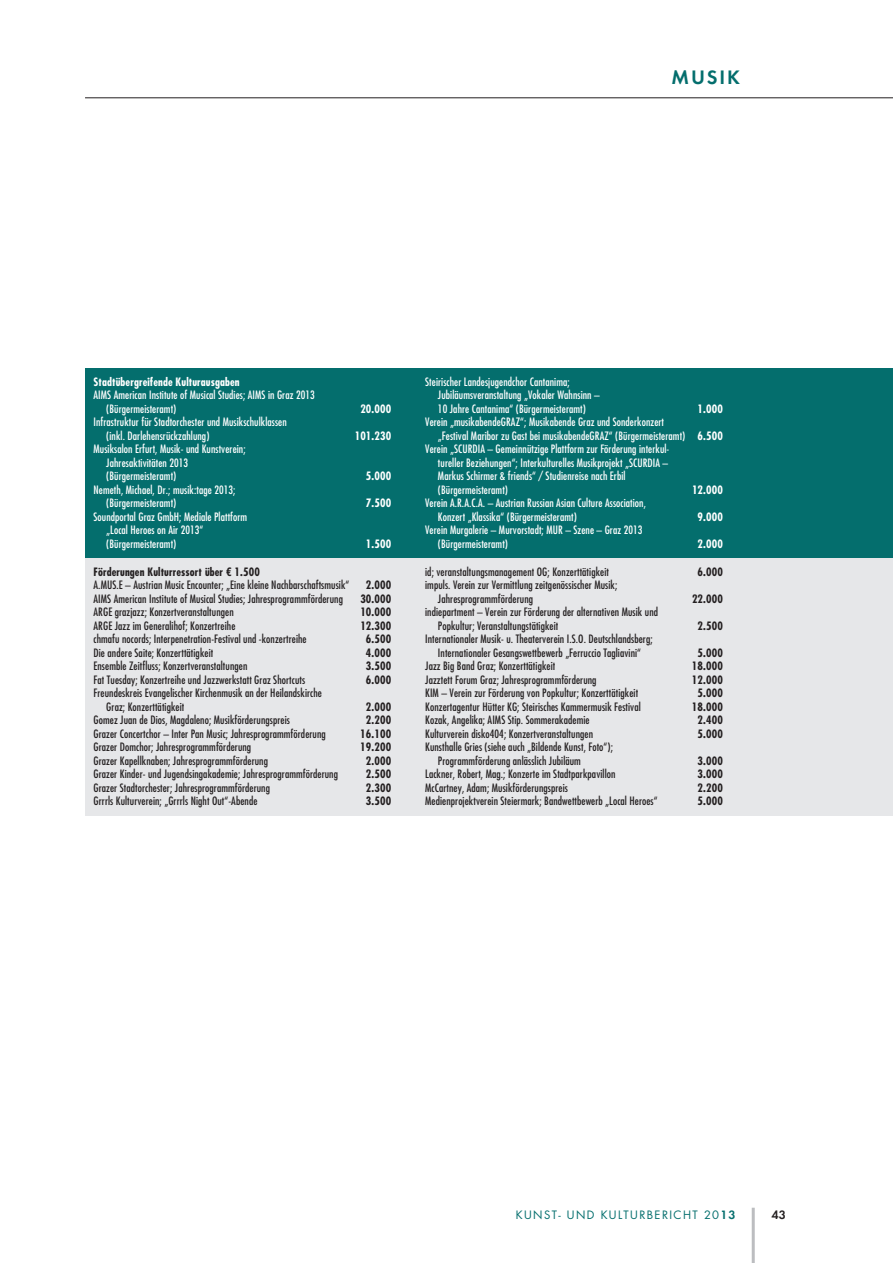
<style>
.page{position:relative;width:893px;height:1263px;background:#fff}
.page>*{position:absolute;margin:0;border:0;box-sizing:border-box;transform-origin:0 0}
.t1{font:600 20.25px "Futura T";letter-spacing:.09em;color:#046e6d}
.t2{font:600 12.6px "Futura T";color:#231f20}
.t3{font:condensed 11.25px/13.5px "Futura Std";letter-spacing:.01em;color:#231f20}
.t4{font:condensed 11.25px/13.5px "Futura Std";letter-spacing:.01em;color:#fff}
.t5{font:700 condensed 11.25px "Futura Std";letter-spacing:.01em;color:#231f20}
.t6{font:700 condensed 11.25px "Futura Std";letter-spacing:.01em;color:#fff}
.t7{font:11.25px "Futura Std";letter-spacing:.125em;color:#046e6d}
.s1{font-weight:700}
.s2{font-family:"Futura T";font-weight:600;font-size:12.6px}
</style>
<div class="page">
<hr style="left:752px;top:1208px;width:3px;height:55px;background:#bcbdc0">
<hr style="left:85px;top:98px;width:808px;height:1px;background:#231f20">
<div style="left:85px;top:534px;width:808px;height:281px;background:#e6e7e9"></div>
<div style="left:85px;top:368px;width:808px;height:189px;background:#046e6d"></div>
<h1 class="t1" style="left:672px;top:65px;width:70px">MUSIK</h1>
<p class="t6" style="left:94px;top:377px;width:148px">Stadtübergreifende Kulturausgaben</p>
<p class="t4" style="left:106px;top:389px;width:210px;text-indent:-13px">AIMS American Institute of Musical Studies; AIMS in Graz 2013 (Bürgermeisteramt)</p>
<p class="t4" style="left:106px;top:416px;width:182px;text-indent:-13px">Infrastruktur für Stadtorchester und Musikschulklassen (inkl. Darlehensrückzahlung)</p>
<p class="t4" style="left:106px;top:443px;width:141px;text-indent:-13px">Musiksalon Erfurt, Musik- und Kunstverein;<br>Jahresaktivitäten 2013 (Bürgermeisteramt)</p>
<p class="t4" style="left:106px;top:483px;width:131px;text-indent:-13px">Nemeth, Michael, Dr.; musik:tage 2013; (Bürgermeisteramt)</p>
<p class="t4" style="left:106px;top:510px;width:142px;text-indent:-13px">Soundportal Graz GmbH; Mediale Plattform „Local Heroes on Air 2013“ (Bürgermeisteramt)</p>
<p class="t6" style="left:360px;top:404px;width:32px">20.000</p>
<p class="t6" style="left:355px;top:431px;width:38px">101.230</p>
<p class="t6" style="left:366px;top:471px;width:27px">5.000</p>
<p class="t6" style="left:366px;top:498px;width:27px">7.500</p>
<p class="t6" style="left:366px;top:539px;width:27px">1.500</p>
<p class="t5" style="left:94px;top:567px;width:168px">Förderungen Kulturressort über € 1.500</p>
<p class="t3" style="left:94px;top:579px;width:257px">A.MUS.E – Austrian Music Encounter; „Eine kleine Nachbarschaftsmusik“</p>
<p class="t5" style="left:366px;top:580px;width:27px">2.000</p>
<p class="t3" style="left:94px;top:592px;width:251px">AIMS American Institute of Musical Studies; Jahresprogrammförderung</p>
<p class="t5" style="left:360px;top:594px;width:32px">30.000</p>
<p class="t3" style="left:94px;top:606px;width:142px">ARGE grazjazz; Konzertveranstaltungen</p>
<p class="t5" style="left:360px;top:607px;width:32px">10.000</p>
<p class="t3" style="left:94px;top:619px;width:143px">ARGE Jazz im Generalihof; Konzertreihe</p>
<p class="t5" style="left:360px;top:621px;width:32px">12.300</p>
<p class="t3" style="left:94px;top:633px;width:215px">chmafu nocords; Interpenetration-Festival und -konzertreihe</p>
<p class="t5" style="left:366px;top:634px;width:27px">6.500</p>
<p class="t3" style="left:94px;top:646px;width:121px">Die andere Saite; Konzerttätigkeit</p>
<p class="t5" style="left:366px;top:648px;width:27px">4.000</p>
<p class="t3" style="left:94px;top:660px;width:155px">Ensemble Zeitfluss; Konzertveranstaltungen</p>
<p class="t5" style="left:366px;top:661px;width:27px">3.500</p>
<p class="t3" style="left:94px;top:673px;width:213px">Fat Tuesday; Konzertreihe und Jazzwerkstatt Graz Shortcuts</p>
<p class="t5" style="left:366px;top:675px;width:27px">6.000</p>
<p class="t3" style="left:106px;top:687px;width:217px;text-indent:-13px">Freundeskreis Evangelischer Kirchenmusik an der Heilandskirche<br>Graz; Konzerttätigkeit</p>
<p class="t5" style="left:366px;top:702px;width:27px">2.000</p>
<p class="t3" style="left:94px;top:714px;width:198px">Gomez Juan de Dios, Magdaleno; Musikförderungspreis</p>
<p class="t5" style="left:366px;top:715px;width:27px">2.200</p>
<p class="t3" style="left:94px;top:727px;width:234px">Grazer Concertchor – Inter Pan Music; Jahresprogrammförderung</p>
<p class="t5" style="left:360px;top:729px;width:32px">16.100</p>
<p class="t3" style="left:94px;top:741px;width:159px">Grazer Domchor; Jahresprogrammförderung</p>
<p class="t5" style="left:360px;top:742px;width:32px">19.200</p>
<p class="t3" style="left:94px;top:754px;width:176px">Grazer Kapellknaben; Jahresprogrammförderung</p>
<p class="t5" style="left:366px;top:756px;width:27px">2.000</p>
<p class="t3" style="left:94px;top:768px;width:246px">Grazer Kinder- und Jugendsingakademie; Jahresprogrammförderung</p>
<p class="t5" style="left:366px;top:769px;width:27px">2.500</p>
<p class="t3" style="left:94px;top:781px;width:178px">Grazer Stadtorchester; Jahresprogrammförderung</p>
<p class="t5" style="left:366px;top:783px;width:27px">2.300</p>
<p class="t3" style="left:94px;top:795px;width:165px">Grrrls Kulturverein; „Grrrls Night Out“-Abende</p>
<p class="t5" style="left:366px;top:796px;width:27px">3.500</p>
<p class="t4" style="left:438px;top:375px;width:163px;text-indent:-13px">Steirischer Landesjugendchor Cantanima;<br>Jubiläumsveranstaltung „Vokaler Wahnsinn –<br>10 Jahre Cantanima“ (Bürgermeisteramt)</p>
<p class="t6" style="left:698px;top:404px;width:27px">1.000</p>
<p class="t4" style="left:425px;top:416px;width:240px">Verein „musikabendeGRAZ“; Musikabende Graz und Sonderkonzert</p>
<p class="t4" style="left:438px;top:429px;width:286px">„Festival Maribor zu Gast bei musikabendeGRAZ“ (Bürgermeisteramt) <span class="s1">6.500</span></p>
<p class="t4" style="left:425px;top:443px;width:246px">Verein „SCURDIA – Gemeinnützige Plattform zur Förderung interkul-</p>
<p class="t4" style="left:438px;top:456px;width:232px">tureller Beziehungen“; Interkulturelles Musikprojekt „SCURDIA –</p>
<p class="t4" style="left:438px;top:470px;width:189px">Markus Schirmer &amp; friends“ / Studienreise nach Erbil</p>
<p class="t4" style="left:438px;top:483px;width:72px">(Bürgermeisteramt)</p>
<p class="t6" style="left:692px;top:485px;width:32px">12.000</p>
<p class="t4" style="left:438px;top:497px;width:210px;text-indent:-13px">Verein A.R.A.C.A. – Austrian Russian Asian Culture Association,<br>Konzert „Klassika“ (Bürgermeisteramt)</p>
<p class="t6" style="left:698px;top:512px;width:27px">9.000</p>
<p class="t4" style="left:438px;top:524px;width:206px;text-indent:-13px">Verein Murgalerie – Murvorstadt; MUR – Szene – Graz 2013 (Bürgermeisteramt)</p>
<p class="t6" style="left:698px;top:539px;width:27px">2.000</p>
<p class="t3" style="left:425px;top:565px;width:185px">id; veranstaltungsmanagement OG; Konzerttätigkeit</p>
<p class="t5" style="left:698px;top:567px;width:27px">6.000</p>
<p class="t3" style="left:438px;top:579px;width:181px;text-indent:-13px">impuls. Verein zur Vermittlung zeitgenössischer Musik;<br>Jahresprogrammförderung</p>
<p class="t5" style="left:692px;top:594px;width:32px">22.000</p>
<p class="t3" style="left:438px;top:606px;width:222px;text-indent:-13px">indiepartment – Verein zur Förderung der alternativen Musik und<br>Popkultur; Veranstaltungstätigkeit</p>
<p class="t5" style="left:698px;top:621px;width:27px">2.500</p>
<p class="t3" style="left:425px;top:633px;width:229px;text-align:center">Internationaler Musik- u. Theaterverein I.S.O. Deutschlandsberg;<br>Internationaler Gesangswettbewerb „Ferruccio Tagliavini“</p>
<p class="t5" style="left:698px;top:648px;width:27px">5.000</p>
<p class="t3" style="left:425px;top:660px;width:132px">Jazz Big Band Graz; Konzerttätigkeit</p>
<p class="t5" style="left:692px;top:661px;width:32px">18.000</p>
<p class="t3" style="left:425px;top:673px;width:173px">Jazztett Forum Graz; Jahresprogrammförderung</p>
<p class="t5" style="left:692px;top:675px;width:32px">12.000</p>
<p class="t3" style="left:425px;top:687px;width:214px">KIM – Verein zur Förderung von Popkultur; Konzerttätigkeit</p>
<p class="t5" style="left:698px;top:688px;width:27px">5.000</p>
<p class="t3" style="left:425px;top:700px;width:217px">Konzertagentur Hütter KG; Steirisches Kammermusik Festival</p>
<p class="t5" style="left:692px;top:702px;width:32px">18.000</p>
<p class="t3" style="left:425px;top:714px;width:166px">Kozak, Angelika; AIMS Stip. Sommerakademie</p>
<p class="t5" style="left:698px;top:715px;width:27px">2.400</p>
<p class="t3" style="left:425px;top:727px;width:169px">Kulturverein disko404; Konzertveranstaltungen</p>
<p class="t5" style="left:698px;top:729px;width:27px">5.000</p>
<p class="t3" style="left:438px;top:741px;width:177px;text-indent:-13px">Kunsthalle Gries (siehe auch „Bildende Kunst, Foto“);<br>Programmförderung anlässlich Jubiläum</p>
<p class="t5" style="left:698px;top:756px;width:27px">3.000</p>
<p class="t3" style="left:425px;top:768px;width:192px">Lackner, Robert, Mag.; Konzerte im Stadtparkpavillon</p>
<p class="t5" style="left:698px;top:769px;width:27px">3.000</p>
<p class="t3" style="left:425px;top:781px;width:144px">McCartney, Adam; Musikförderungspreis</p>
<p class="t5" style="left:698px;top:783px;width:27px">2.200</p>
<p class="t3" style="left:425px;top:795px;width:234px">Medienprojektverein Steiermark; Bandwettbewerb „Local Heroes“</p>
<p class="t5" style="left:698px;top:796px;width:27px">5.000</p>
<p class="t7" style="left:516px;top:1210px;width:221px">KUNST- UND KULTURBERICHT 20<span class="s2">13</span></p>
<p class="t2" style="left:772px;top:1207px;width:16px">43</p>
</div>
